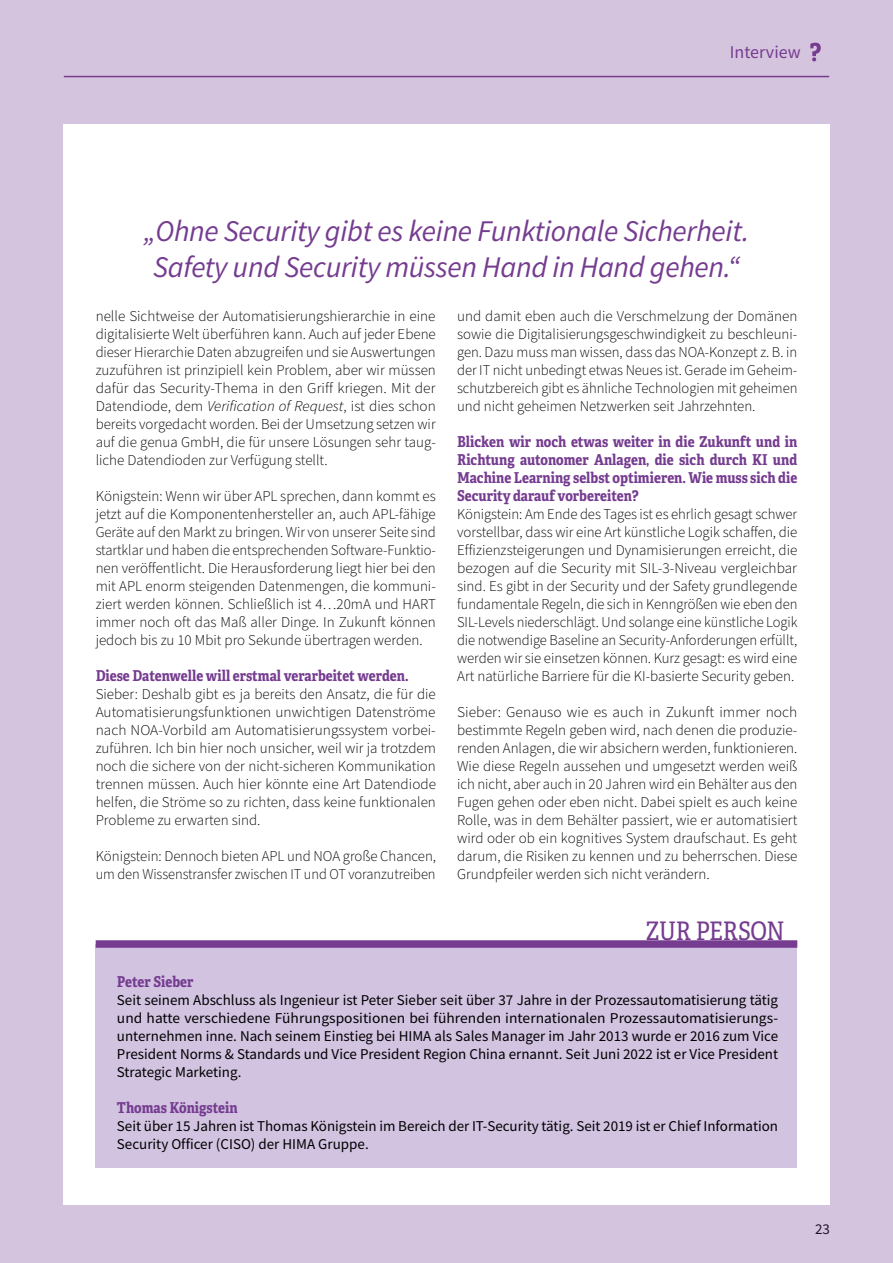
<style>
.page{position:relative;width:893px;height:1263px;background:#d5c4dd}
.page>*{position:absolute;margin:0;border:0;box-sizing:border-box;transform-origin:0 0}
.atp_IV_Zitat{font:italic 30px/36px "Source Sans Pro";letter-spacing:-.01em;color:#753c90;text-align:center}
.atp_Boxüberschrift_l{font:25.5px "Adelle Condensed";letter-spacing:-.015em;color:#753c90}
.t1{font:18px "Source Sans Pro";color:#753c90}
.atp_IV_Antwort{font:300 15px/18px "Source Sans Pro";color:#000;text-align:justify}
.atp_Copy{font:15px/18px "Source Sans Pro";color:#000;text-align:justify}
.atp_SubheadFrage_lil{font:700 15px/18px "Adelle Condensed";color:#753c90;text-align:justify}
.atp_Autorenname_lila{font:700 15px "Adelle Condensed";color:#753c90}
.s1{font-style:italic}
</style>
<div class="page">
<div style="left:63px;top:124px;width:767px;height:1081px;background:#fff"></div>
<hr style="left:64px;top:76px;width:765px;height:1px;background:#753c90">
<svg style="left:810px;top:43px;width:11px;height:18px"></svg>
<div style="left:96px;top:944px;width:701px;height:223px;background:#d2c3e1"></div>
<div style="left:96px;top:940px;width:701px;height:8px;background:#753c90"></div>
<p class="t1" style="left:730px;top:41px;width:72px">Interview</p>
<p class="atp_IV_Zitat" style="left:144px;top:212px;width:607px">„Ohne Security gibt es keine Funktionale Sicherheit.<br>Safety und Security müssen Hand in Hand gehen.“</p>
<p class="atp_IV_Antwort" style="left:96px;top:308px;width:342px">nelle Sichtweise der Automatisierungshierarchie in eine digitalisierte Welt überführen kann. Auch auf jeder Ebene dieser Hierarchie Daten abzugreifen und sie Auswertungen zuzuführen ist prinzipiell kein Problem, aber wir müssen dafür das Security-Thema in den Griff kriegen. Mit der Datendiode, dem <span class="s1">Verification of Request</span>, ist dies schon bereits vorgedacht worden. Bei der Umsetzung setzen wir auf die genua GmbH, die für unsere Lösungen sehr taug&shy;liche Datendioden zur Verfügung stellt.</p>
<p class="atp_IV_Antwort" style="left:96px;top:488px;width:342px">Königstein: Wenn wir über APL sprechen, dann kommt es jetzt auf die Komponentenhersteller an, auch APL-fähige Geräte auf den Markt zu bringen. Wir von unserer Seite sind startklar und haben die entsprechenden Software-Funktio&shy;nen veröffentlicht. Die Herausforderung liegt hier bei den mit APL enorm steigenden Datenmengen, die kommuni&shy;ziert werden können. Schließlich ist 4…20mA und HART immer noch oft das Maß aller Dinge. In Zukunft können jedoch bis zu 10 Mbit pro Sekunde übertragen werden.</p>
<p class="atp_SubheadFrage_lil" style="left:96px;top:666px;width:314px">Diese Datenwelle will erstmal verarbeitet werden.</p>
<p class="atp_IV_Antwort" style="left:96px;top:686px;width:342px">Sieber: Deshalb gibt es ja bereits den Ansatz, die für die Automatisierungsfunktionen unwichtigen Datenströme nach NOA-Vorbild am Automatisierungssystem vorbei&shy;zuführen. Ich bin hier noch unsicher, weil wir ja trotzdem noch die sichere von der nicht-sicheren Kommunikation trennen müssen. Auch hier könnte eine Art Datendiode helfen, die Ströme so zu richten, dass keine funktionalen Probleme zu erwarten sind.</p>
<p class="atp_IV_Antwort" style="left:96px;top:848px;width:342px">Königstein: Dennoch bieten APL und NOA große Chancen, um den Wissenstransfer zwischen IT und OT voranzutreiben</p>
<p class="atp_IV_Antwort" style="left:457px;top:308px;width:342px">und damit eben auch die Verschmelzung der Domänen sowie die Digitalisierungsgeschwindigkeit zu beschleuni&shy;gen. Dazu muss man wissen, dass das NOA-Konzept z. B. in der IT nicht unbedingt etwas Neues ist. Gerade im Geheim&shy;schutzbereich gibt es ähnliche Technologien mit geheimen und nicht geheimen Netzwerken seit Jahrzehnten.</p>
<p class="atp_SubheadFrage_lil" style="left:457px;top:432px;width:342px">Blicken wir noch etwas weiter in die Zukunft und in Richtung autonomer Anlagen, die sich durch KI und Machine Learning selbst optimieren. Wie muss sich die Security darauf vorbereiten?</p>
<p class="atp_IV_Antwort" style="left:457px;top:506px;width:342px">Königstein: Am Ende des Tages ist es ehrlich gesagt schwer vorstellbar, dass wir eine Art künstliche Logik schaffen, die Effizienzsteigerungen und Dynamisierungen erreicht, die bezogen auf die Security mit SIL-3-Niveau vergleichbar sind. Es gibt in der Security und der Safety grundlegende fundamentale Regeln, die sich in Kenngrößen wie eben den SIL-Levels niederschlägt. Und solange eine künstliche Logik die notwendige Baseline an Security-Anforderungen erfüllt, werden wir sie einsetzen können. Kurz gesagt: es wird eine Art natürliche Barriere für die KI-basierte Security geben.</p>
<p class="atp_IV_Antwort" style="left:457px;top:704px;width:342px">Sieber: Genauso wie es auch in Zukunft immer noch bestimmte Regeln geben wird, nach denen die produzie&shy;renden Anlagen, die wir absichern werden, funktionieren.<br>Wie diese Regeln aussehen und umgesetzt werden weiß ich nicht, aber auch in 20 Jahren wird ein Behälter aus den Fugen gehen oder eben nicht. Dabei spielt es auch keine Rolle, was in dem Behälter passiert, wie er automatisiert wird oder ob ein kognitives System draufschaut. Es geht darum, die Risiken zu kennen und zu beherrschen. Diese Grundpfeiler werden sich nicht verändern.</p>
<p class="atp_Boxüberschrift_l" style="left:646px;top:913px;width:140px">ZUR PERSON</p>
<p class="atp_Autorenname_lila" style="left:117px;top:971px;width:78px">Peter Sieber</p>
<p class="atp_Copy" style="left:117px;top:991px;width:663px">Seit seinem Abschluss als Ingenieur ist Peter Sieber seit über 37 Jahre in der Prozessautomatisierung tätig und hatte verschiedene Führungspositionen bei führenden internationalen Prozessautomatisierungs&shy;unternehmen inne. Nach seinem Einstieg bei HIMA als Sales Manager im Jahr 2013 wurde er 2016 zum Vice President Norms &amp; Standards und Vice President Region China ernannt. Seit Juni 2022 ist er Vice President Strategic Marketing.</p>
<p class="atp_Autorenname_lila" style="left:117px;top:1097px;width:122px">Thomas Königstein</p>
<p class="atp_Copy" style="left:117px;top:1117px;width:663px">Seit über 15 Jahren ist Thomas Königstein im Bereich der IT-Security tätig. Seit 2019 ist er Chief Information<br>Security Officer (CISO) der HIMA Gruppe.</p>
<p class="atp_Copy" style="left:815px;top:1220px;width:16px">23</p>
</div>
